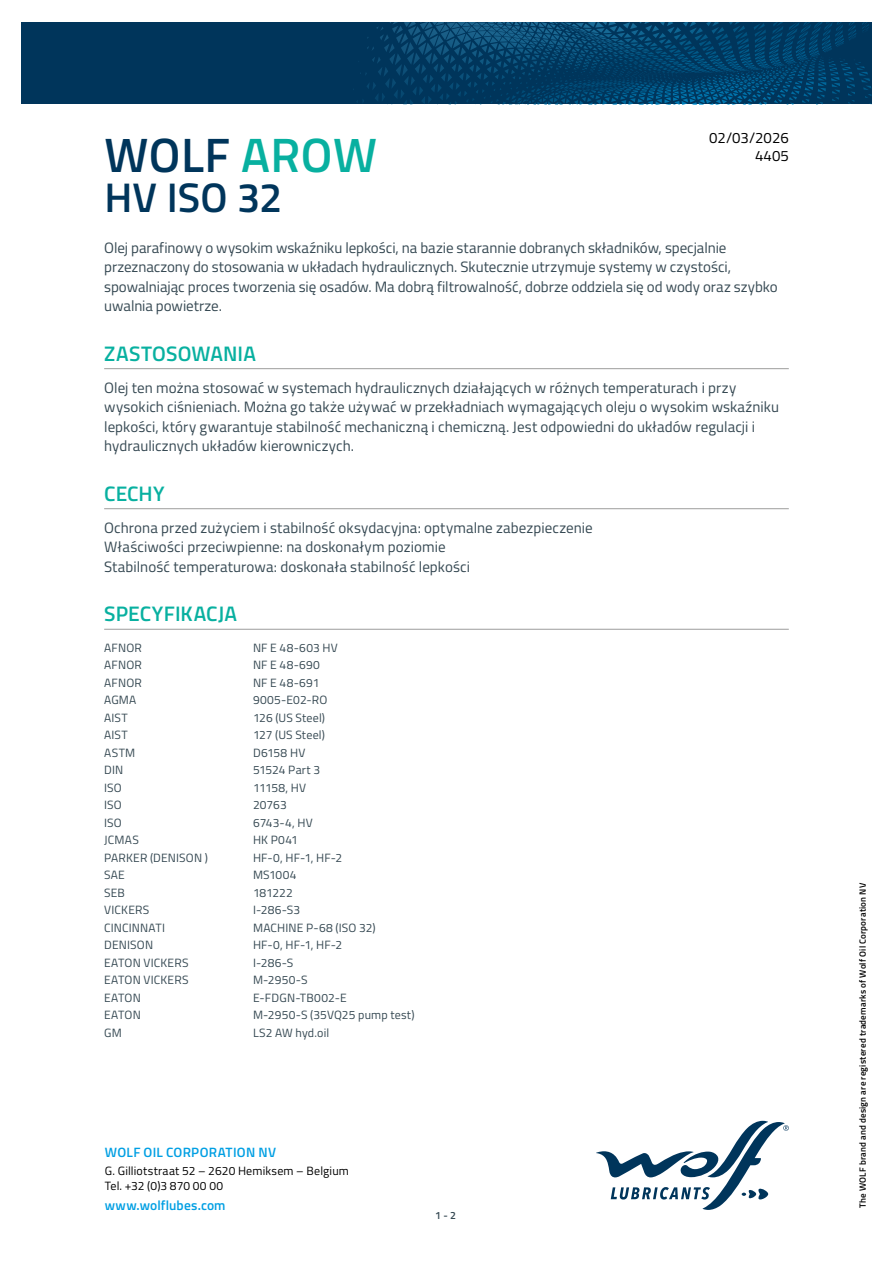
<style>
.page{position:relative;width:893px;height:1263px;background:#fff}
.page>*{position:absolute;margin:0;border:0;box-sizing:border-box;transform-origin:0 0}
.t1{font:600 48.3px "Titillium";letter-spacing:.01em;color:#00355b}
.t2{font:600 41.4px "Titillium";color:#00355b}
.t3{font:600 21px "Titillium";letter-spacing:.005em;color:#08b0a0}
.t4{font:15px/19.5px "Titillium";letter-spacing:.005em;color:#364953}
.t5{font:15px/18px "Titillium";color:#000;text-align:right}
.t6{font:600 13.5px "Titillium";letter-spacing:.015em;color:#009fe3}
.t7{font:12px "Titillium";letter-spacing:.015em;color:#364953}
.t8{font:12px/14.4px "Titillium";letter-spacing:.015em;color:#000}
.t9{font:600 10.5px "Titillium";color:#364953}
.t10{font:600 9px "Titillium";letter-spacing:.025em;color:#000}
.s1{color:#08b0a0}
</style>
<div class="page">
<svg style="left:596px;top:1121px;width:193px;height:89px"></svg>
<svg style="left:21px;top:22px;width:851px;height:82px;background:#013b62"></svg>
<hr style="left:104px;top:368px;width:685px;height:1px;background:#9d9d9c">
<hr style="left:104px;top:508px;width:685px;height:1px;background:#9d9d9c">
<hr style="left:104px;top:629px;width:685px;height:1px;background:#9d9d9c">
<p class="t5" style="left:709px;top:128px;width:81px">02/03/2026<br>4405</p>
<h1 class="t1" style="left:104px;top:118px;width:274px">WOLF <span class="s1">AROW</span></h1>
<h2 class="t2" style="left:104px;top:166px;width:179px">HV ISO 32</h2>
<p class="t4" style="left:104px;top:237px;width:675px">Olej parafinowy o wysokim wskaźniku lepkości, na bazie starannie dobranych składników, specjalnie przeznaczony do stosowania w układach hydraulicznych. Skutecznie utrzymuje systemy w czystości, spowalniając proces tworzenia się osadów. Ma dobrą filtrowalność, dobrze oddziela się od wody oraz szybko uwalnia powietrze.</p>
<h3 class="t3" style="left:104px;top:337px;width:153px">ZASTOSOWANIA</h3>
<p class="t4" style="left:104px;top:377px;width:676px">Olej ten można stosować w systemach hydraulicznych działających w różnych temperaturach i przy wysokich ciśnieniach. Można go także używać w przekładniach wymagających oleju o wysokim wskaźniku lepkości, który gwarantuje stabilność mechaniczną i chemiczną. Jest odpowiedni do układów regulacji i hydraulicznych układów kierowniczych.</p>
<h3 class="t3" style="left:104px;top:477px;width:62px">CECHY</h3>
<p class="t4" style="left:104px;top:517px;width:490px">Ochrona przed zużyciem i stabilność oksydacyjna: optymalne zabezpieczenie<br>Właściwości przeciwpienne: na doskonałym poziomie<br>Stabilność temperaturowa: doskonała stabilność lepkości</p>
<h3 class="t3" style="left:104px;top:598px;width:134px">SPECYFIKACJA</h3>
<p class="t7" style="left:104px;top:639px;width:39px">AFNOR</p>
<p class="t7" style="left:253px;top:639px;width:86px">NF E 48-603 HV</p>
<p class="t7" style="left:104px;top:656px;width:39px">AFNOR</p>
<p class="t7" style="left:253px;top:656px;width:68px">NF E 48-690</p>
<p class="t7" style="left:104px;top:674px;width:39px">AFNOR</p>
<p class="t7" style="left:253px;top:674px;width:68px">NF E 48-691</p>
<p class="t7" style="left:104px;top:691px;width:34px">AGMA</p>
<p class="t7" style="left:253px;top:691px;width:76px">9005-E02-RO</p>
<p class="t7" style="left:104px;top:709px;width:25px">AIST</p>
<p class="t7" style="left:253px;top:709px;width:74px">126 (US Steel)</p>
<p class="t7" style="left:104px;top:726px;width:25px">AIST</p>
<p class="t7" style="left:253px;top:726px;width:73px">127 (US Steel)</p>
<p class="t7" style="left:104px;top:744px;width:33px">ASTM</p>
<p class="t7" style="left:253px;top:744px;width:54px">D6158 HV</p>
<p class="t7" style="left:104px;top:761px;width:21px">DIN</p>
<p class="t7" style="left:253px;top:761px;width:69px">51524 Part 3</p>
<p class="t7" style="left:104px;top:779px;width:19px">ISO</p>
<p class="t7" style="left:253px;top:779px;width:55px">11158, HV</p>
<p class="t7" style="left:104px;top:796px;width:19px">ISO</p>
<p class="t7" style="left:253px;top:796px;width:35px">20763</p>
<p class="t7" style="left:104px;top:814px;width:19px">ISO</p>
<p class="t7" style="left:253px;top:814px;width:61px">6743-4, HV</p>
<p class="t7" style="left:104px;top:831px;width:36px">JCMAS</p>
<p class="t7" style="left:253px;top:831px;width:46px">HK P041</p>
<p class="t7" style="left:104px;top:849px;width:105px">PARKER (DENISON )</p>
<p class="t7" style="left:253px;top:849px;width:91px">HF-0, HF-1, HF-2</p>
<p class="t7" style="left:104px;top:866px;width:22px">SAE</p>
<p class="t7" style="left:253px;top:866px;width:45px">MS1004</p>
<p class="t7" style="left:104px;top:884px;width:22px">SEB</p>
<p class="t7" style="left:253px;top:884px;width:41px">181222</p>
<p class="t7" style="left:104px;top:901px;width:47px">VICKERS</p>
<p class="t7" style="left:253px;top:901px;width:49px">I-286-S3</p>
<p class="t7" style="left:104px;top:919px;width:62px">CINCINNATI</p>
<p class="t7" style="left:253px;top:919px;width:124px">MACHINE P-68 (ISO 32)</p>
<p class="t7" style="left:104px;top:936px;width:50px">DENISON</p>
<p class="t7" style="left:253px;top:936px;width:91px">HF-0, HF-1, HF-2</p>
<p class="t7" style="left:104px;top:954px;width:86px">EATON VICKERS</p>
<p class="t7" style="left:253px;top:954px;width:42px">I-286-S</p>
<p class="t7" style="left:104px;top:971px;width:86px">EATON VICKERS</p>
<p class="t7" style="left:253px;top:971px;width:56px">M-2950-S</p>
<p class="t7" style="left:104px;top:989px;width:38px">EATON</p>
<p class="t7" style="left:253px;top:989px;width:95px">E-FDGN-TB002-E</p>
<p class="t7" style="left:104px;top:1006px;width:38px">EATON</p>
<p class="t7" style="left:253px;top:1006px;width:163px">M-2950-S (35VQ25 pump test)</p>
<p class="t7" style="left:104px;top:1024px;width:19px">GM</p>
<p class="t7" style="left:253px;top:1024px;width:78px">LS2 AW hyd.oil</p>
<p class="t6" style="left:105px;top:1142px;width:173px">WOLF OIL CORPORATION NV</p>
<p class="t8" style="left:105px;top:1163px;width:246px">G. Gilliotstraat 52 – 2620 Hemiksem – Belgium<br>Tel. +32 (0)3 870 00 00</p>
<p class="t6" style="left:105px;top:1195px;width:122px">www.wolflubes.com</p>
<p class="t9" style="left:435px;top:1207px;width:22px">1 - 2</p>
<p class="t10" style="left:856px;top:1208px;width:326px;rotate:-90deg">The WOLF brand and design are registered trademarks of Wolf Oil Corporation NV</p>
</div>
